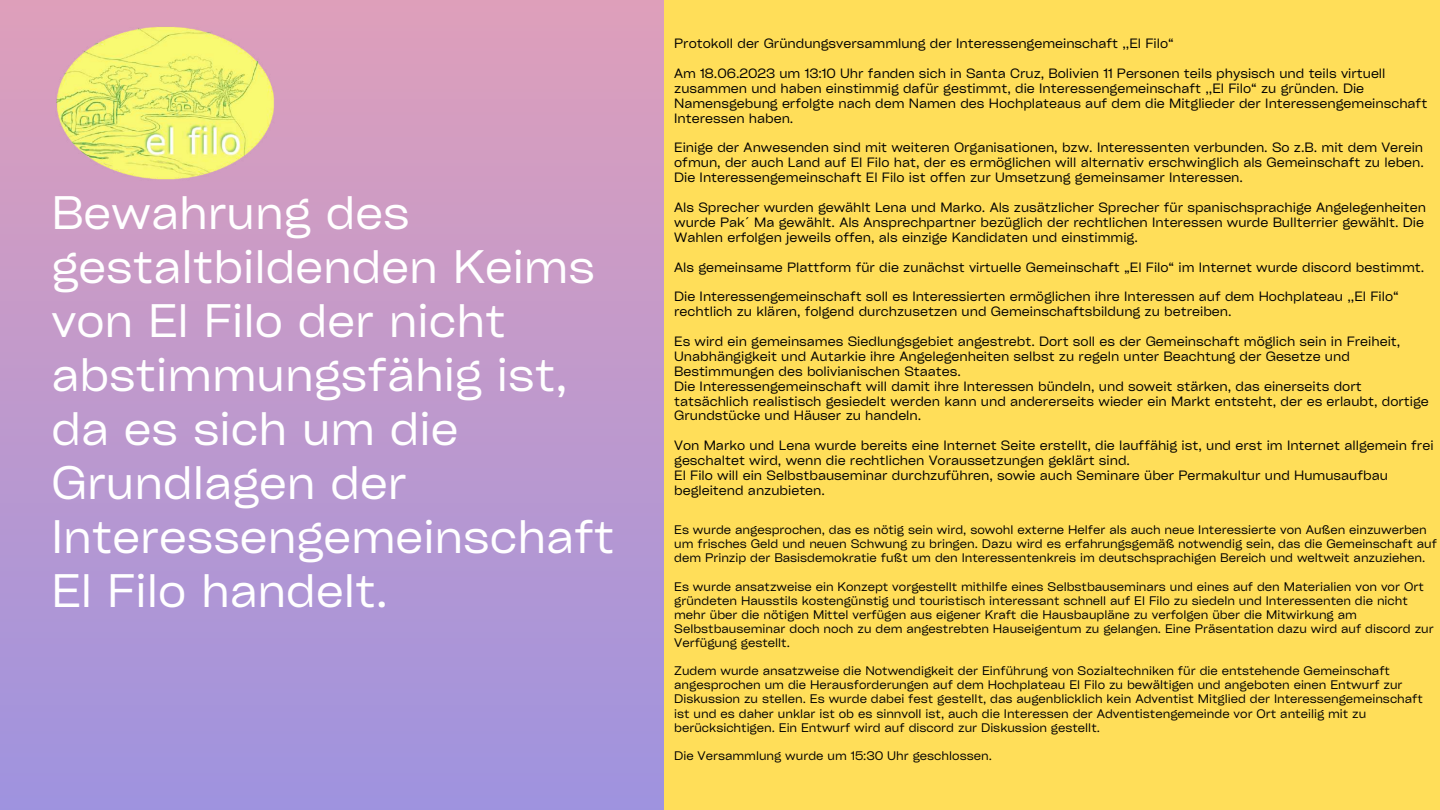
<style>
.page{position:relative;width:1440px;height:810px;background:#ffde59}
.page>*{position:absolute;margin:0;border:0;box-sizing:border-box;transform-origin:0 0}
.t1{font:45px/54px "Cy Grotesk Key";color:#fff}
.t2{font:13px/14.9px "Cy Grotesk Key";color:#000}
.t3{font:11.9px/14.1px "Cy Grotesk Key";color:#000}
</style>
<div class="page">
<div style="left:0;top:0;width:664px;height:810px;background:linear-gradient(to bottom,#de9fba,#9e93df)"></div>
<img style="left:51px;top:23px;width:229px;height:161px">
<h1 class="t1" style="left:51px;top:184px;width:565px">Bewahrung des gestaltbildenden Keims von El Filo der nicht abstimmungsfähig ist, da es sich um die<br>Grundlagen der<br>Interessengemeinschaft<br>El Filo handelt.</h1>
<p class="t2" style="left:674px;top:36px;width:501px">Protokoll der Gründungsversammlung der Interessengemeinschaft ,,El Filo“</p>
<p class="t2" style="left:674px;top:65px;width:755px">Am 18.06.2023 um 13:10 Uhr fanden sich in Santa Cruz, Bolivien 11 Personen teils physisch und teils virtuell zusammen und haben einstimmig dafür gestimmt, die Interessengemeinschaft ,,El Filo“ zu gründen. Die Namensgebung erfolgte nach dem Namen des Hochplateaus auf dem die Mitglieder der Interessengemeinschaft Interessen haben.</p>
<p class="t2" style="left:674px;top:140px;width:751px;text-align:justify">Einige der Anwesenden sind mit weiteren Organisationen, bzw. Interessenten verbunden. So z.B. mit dem Verein ofmun, der auch Land auf El Filo hat, der es ermöglichen will alternativ erschwinglich als Gemeinschaft zu leben.<br>Die Interessengemeinschaft El Filo ist offen zur Umsetzung gemeinsamer Interessen.</p>
<p class="t2" style="left:674px;top:199px;width:753px">Als Sprecher wurden gewählt Lena und Marko. Als zusätzlicher Sprecher für spanischsprachige Angelegenheiten wurde Pak´ Ma gewählt. Als Ansprechpartner bezüglich der rechtlichen Interessen wurde Bullterrier gewählt. Die<br>Wahlen erfolgen jeweils offen, als einzige Kandidaten und einstimmig.</p>
<p class="t2" style="left:674px;top:259px;width:752px">Als gemeinsame Plattform für die zunächst virtuelle Gemeinschaft „El Filo“ im Internet wurde discord bestimmt.</p>
<p class="t2" style="left:674px;top:289px;width:726px">Die Interessengemeinschaft soll es Interessierten ermöglichen ihre Interessen auf dem Hochplateau ,,El Filo“ rechtlich zu klären, folgend durchzusetzen und Gemeinschaftsbildung zu betreiben.</p>
<p class="t2" style="left:674px;top:333px;width:756px">Es wird ein gemeinsames Siedlungsgebiet angestrebt. Dort soll es der Gemeinschaft möglich sein in Freiheit, Unabhängigkeit und Autarkie ihre Angelegenheiten selbst zu regeln unter Beachtung der Gesetze und Bestimmungen des bolivianischen Staates.<br>Die Interessengemeinschaft will damit ihre Interessen bündeln, und soweit stärken, das einerseits dort tatsächlich realistisch gesiedelt werden kann und andererseits wieder ein Markt entsteht, der es erlaubt, dortige Grundstücke und Häuser zu handeln.</p>
<p class="t2" style="left:674px;top:438px;width:761px">Von Marko und Lena wurde bereits eine Internet Seite erstellt, die lauffähig ist, und erst im Internet allgemein frei geschaltet wird, wenn die rechtlichen Voraussetzungen geklärt sind.<br>El Filo will ein Selbstbauseminar durchzuführen, sowie auch Seminare über Permakultur und Humusaufbau begleitend anzubieten.</p>
<p class="t3" style="left:674px;top:522px;width:764px">Es wurde angesprochen, das es nötig sein wird, sowohl externe Helfer als auch neue Interessierte von Außen einzuwerben um frisches Geld und neuen Schwung zu bringen. Dazu wird es erfahrungsgemäß notwendig sein, das die Gemeinschaft auf dem Prinzip der Basisdemokratie fußt um den Interessentenkreis im deutschsprachigen Bereich und weltweit anzuziehen.</p>
<p class="t3" style="left:674px;top:579px;width:761px">Es wurde ansatzweise ein Konzept vorgestellt mithilfe eines Selbstbauseminars und eines auf den Materialien von vor Ort gründeten Hausstils kostengünstig und touristisch interessant schnell auf El Filo zu siedeln und Interessenten die nicht mehr über die nötigen Mittel verfügen aus eigener Kraft die Hausbaupläne zu verfolgen über die Mitwirkung am Selbstbauseminar doch noch zu dem angestrebten Hauseigentum zu gelangen. Eine Präsentation dazu wird auf discord zur Verfügung gestellt.</p>
<p class="t3" style="left:674px;top:663px;width:750px">Zudem wurde ansatzweise die Notwendigkeit der Einführung von Sozialtechniken für die entstehende Gemeinschaft angesprochen um die Herausforderungen auf dem Hochplateau El Filo zu bewältigen und angeboten einen Entwurf zur Diskussion zu stellen. Es wurde dabei fest gestellt, das augenblicklich kein Adventist Mitglied der Interessengemeinschaft ist und es daher unklar ist ob es sinnvoll ist, auch die Interessen der Adventistengemeinde vor Ort anteilig mit zu berücksichtigen. Ein Entwurf wird auf discord zur Diskussion gestellt.</p>
<p class="t3" style="left:674px;top:748px;width:319px">Die Versammlung wurde um 15:30 Uhr geschlossen.</p>
</div>
